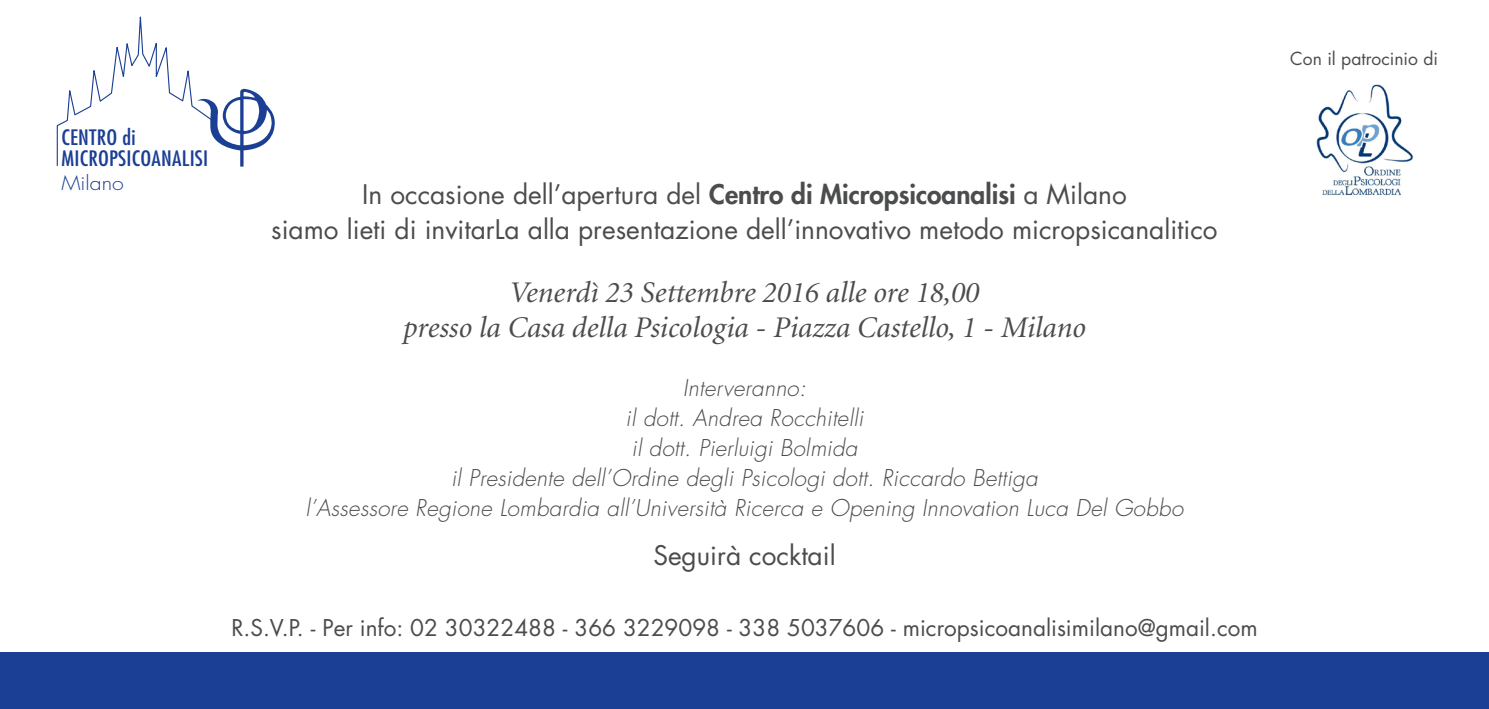
<style>
.page{position:relative;width:1489px;height:709px;background:#fff}
.page>*{position:absolute;margin:0;border:0;box-sizing:border-box;transform-origin:0 0}
.t1{font:italic 30px/35px "Minion";color:#4b4c4d;text-align:center}
.t2{font:26.25px/35px "Futura";color:#4b4c4d;text-align:center}
.t3{font:italic 300 22.5px/30px "Futura";letter-spacing:.01em;color:#4b4c4d;text-align:center}
.t4{font:22.5px "Futura";color:#4b4c4d}
.t5{font:condensed 20.75px/21.5px "Futura";letter-spacing:.01em;color:#1b3f94;scale:1.1 1}
.t6{font:300 19.25px "Futura";color:#1b3f94;scale:1.1 1}
.t7{font:17.5px "Futura";color:#4b4c4d}
.s1{font-weight:800}
</style>
<div class="page">
<img style="left:1316px;top:84px;width:97px;height:112px">
<svg style="left:56px;top:16px;width:219px;height:151px"></svg>
<div style="left:0;top:652px;width:1488px;height:57px;background:#1b3f94"></div>
<p class="t5" style="left:61px;top:126px;width:135px">CENTRO di<br>MICROPSICOANALISI</p>
<p class="t6" style="left:61px;top:170px;width:58px">Milano</p>
<p class="t2" style="left:271px;top:176px;width:947px">In occasione dell’apertura del <span class="s1">Centro di Micropsicoanalisi</span> a Milano<br>siamo lieti di invitarLa alla presentazione dell’innovativo metodo micropsicanalitico</p>
<h1 class="t1" style="left:403px;top:276px;width:684px">Venerdì 23 Settembre 2016 alle ore 18,00<br>presso la Casa della Psicologia - Piazza Castello, 1 - Milano</h1>
<p class="t3" style="left:305px;top:373px;width:879px">Interveranno:<br>il dott. Andrea Rocchitelli<br>il dott. Pierluigi Bolmida<br>il Presidente dell’Ordine degli Psicologi dott. Riccardo Bettiga<br>l’Assessore Regione Lombardia all’Università Ricerca e Opening Innovation Luca Del Gobbo</p>
<p class="t2" style="left:653px;top:537px;width:184px">Seguirà cocktail</p>
<p class="t4" style="left:231px;top:612px;width:1027px">R.S.V.P. - Per info: 02 30322488 - 366 3229098 - 338 5037606 - micropsicoanalisimilano@gmail.com</p>
<p class="t7" style="left:1290px;top:47px;width:149px">Con il patrocinio di</p>
</div>
